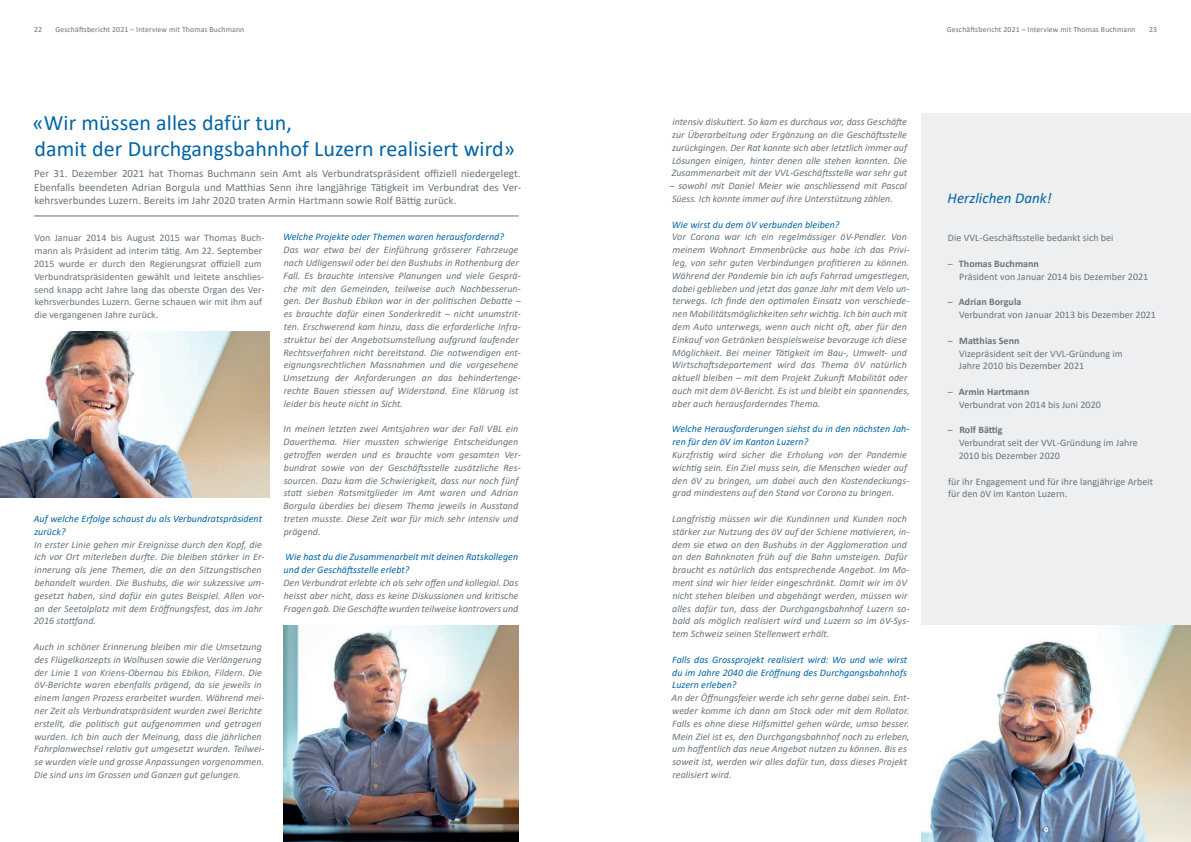
<style>
.page{position:relative;width:1191px;height:842px;background:#fff}
.page>*{position:absolute;margin:0;border:0;box-sizing:border-box;transform-origin:0 0}
.t1{font:22px/26.4px "Calibri";letter-spacing:.005em;color:#0065a4}
.t2{font:italic 15px "Calibri";letter-spacing:.005em;color:#0065a4}
.t3{font:11px/13.5px "Calibri";letter-spacing:.005em;color:#6a747b;text-align:justify}
.t4{font:italic 10px/12.8px "Calibri";letter-spacing:.005em;color:#6a747b}
.t5{font:10px/12.8px "Calibri";letter-spacing:.005em;color:#6a747b}
.t6{font:italic 10px/12.8px "Calibri";letter-spacing:.005em;color:#0065a4}
.t7{font:7.8px "Calibri";letter-spacing:.015em;color:#6a747b}
.s1{font-weight:700}
</style>
<div class="page">
<hr style="left:34px;top:216px;width:485px;height:1px;background:#6a747b">
<div style="left:921px;top:113px;width:270px;height:585px;background:#edeff1"></div>
<img style="left:0;top:331px;width:269px;height:166px">
<img style="left:921px;top:625px;width:270px;height:217px">
<img style="left:283px;top:625px;width:236px;height:217px">
<p class="t7" style="left:34px;top:24px;width:9px">22</p>
<p class="t7" style="left:55px;top:24px;width:190px">Geschäftsbericht 2021 – Interview mit Thomas Buchmann</p>
<p class="t7" style="left:946px;top:24px;width:190px">Geschäftsbericht 2021 – Interview mit Thomas Buchmann</p>
<p class="t7" style="left:1149px;top:24px;width:9px">23</p>
<h1 class="t1" style="left:33px;top:109px;width:484px">«Wir müssen alles dafür tun,<br>damit der Durchgangsbahnhof Luzern realisiert wird»</h1>
<p class="t3" style="left:34px;top:167px;width:488px">Per 31. Dezember 2021 hat Thomas Buchmann sein Amt als Verbundratspräsident offiziell niedergelegt.<br>Ebenfalls beendeten Adrian Borgula und Matthias Senn ihre langjährige Tätigkeit im Verbundrat des Ver&shy;kehrsverbundes Luzern. Bereits im Jahr 2020 traten Armin Hartmann sowie Rolf Bättig zurück.</p>
<p class="t5" style="left:34px;top:231px;width:232px">Von Januar 2014 bis August 2015 war Thomas Buch&shy;mann als Präsident ad interim tätig. Am 22. September 2015 wurde er durch den Regierungsrat offiziell zum Verbundratspräsidenten gewählt und leitete anschlies&shy;send knapp acht Jahre lang das oberste Organ des Ver&shy;kehrsverbundes Luzern. Gerne schauen wir mit ihm auf die vergangenen Jahre zurück.</p>
<p class="t6" style="left:34px;top:512px;width:230px">Auf welche Erfolge schaust du als Verbundratspräsident zurück?</p>
<p class="t4" style="left:34px;top:537px;width:232px">In erster Linie gehen mir Ereignisse durch den Kopf, die ich vor Ort miterleben durfte. Die bleiben stärker in Er&shy;innerung als jene Themen, die an den Sitzungstischen behandelt wurden. Die Bushubs, die wir sukzessive um&shy;gesetzt haben, sind dafür ein gutes Beispiel. Allen vor&shy;an der Seetalplatz mit dem Eröffnungsfest, das im Jahr 2016 stattfand.</p>
<p class="t4" style="left:34px;top:640px;width:232px">Auch in schöner Erinnerung bleiben mir die Umsetzung des Flügelkonzepts in Wolhusen sowie die Verlängerung der Linie 1 von Kriens-Obernau bis Ebikon, Fildern. Die öV-Berichte waren ebenfalls prägend, da sie jeweils in einem langen Prozess erarbeitet wurden. Während mei&shy;ner Zeit als Verbundratspräsident wurden zwei Berichte erstellt, die politisch gut aufgenommen und getragen wurden. Ich bin auch der Meinung, dass die jährlichen Fahrplanwechsel relativ gut umgesetzt wurden. Teilwei&shy;se wurden viele und grosse Anpassungen vorgenommen.<br>Die sind uns im Grossen und Ganzen gut gelungen.</p>
<p class="t6" style="left:283px;top:230px;width:222px">Welche Projekte oder Themen waren herausfordernd?</p>
<p class="t4" style="left:283px;top:243px;width:239px">Das war etwa bei der Einführung grösserer Fahrzeuge nach Udligenswil oder bei den Bushubs in Rothenburg der Fall. Es brauchte intensive Planungen und viele Gesprä&shy;che mit den Gemeinden, teilweise auch Nachbesserun&shy;gen. Der Bushub Ebikon war in der politischen Debatte – es brauchte dafür einen Sonderkredit – nicht unumstrit&shy;ten. Erschwerend kam hinzu, dass die erforderliche Infra&shy;struktur bei der Angebotsumstellung aufgrund laufender Rechtsverfahren nicht bereitstand. Die notwendigen ent&shy;eignungsrechtlichen Massnahmen und die vorgesehene Umsetzung der Anforderungen an das behindertenge&shy;rechte Bauen stiessen auf Widerstand. Eine Klärung ist leider bis heute nicht in Sicht.</p>
<p class="t4" style="left:283px;top:422px;width:239px">In meinen letzten zwei Amtsjahren war der Fall VBL ein Dauerthema. Hier mussten schwierige Entscheidungen getroffen werden und es brauchte vom gesamten Ver&shy;bundrat sowie von der Geschäftsstelle zusätzliche Res&shy;sourcen. Dazu kam die Schwierigkeit, dass nur noch fünf statt sieben Ratsmitglieder im Amt waren und Adrian Borgula überdies bei diesem Thema jeweils in Ausstand treten musste. Diese Zeit war für mich sehr intensiv und prägend.</p>
<p class="t6" style="left:284px;top:550px;width:236px">Wie hast du die Zusammenarbeit mit deinen Ratskollegen und der Geschäftsstelle erlebt?</p>
<p class="t4" style="left:283px;top:576px;width:236px;text-align:justify">Den Verbundrat erlebte ich als sehr offen und kollegial. Das heisst aber nicht, dass es keine Diskussionen und kritische Fragen gab. Die Geschäfte wurden teilweise kontrovers und</p>
<p class="t4" style="left:672px;top:115px;width:237px;text-align:justify">intensiv diskutiert. So kam es durchaus vor, dass Geschäfte zur Überarbeitung oder Ergänzung an die Geschäftsstelle zurückgingen. Der Rat konnte sich aber letztlich immer auf Lösungen einigen, hinter denen alle stehen konnten. Die Zusammenarbeit mit der VVL-Geschäftsstelle war sehr gut</p>
<p class="t4" style="left:669px;top:179px;width:239px">– sowohl mit Daniel Meier wie anschliessend mit Pascal<br>Süess. Ich konnte immer auf ihre Unterstützung zählen.</p>
<p class="t6" style="left:672px;top:217px;width:169px">Wie wirst du dem öV verbunden bleiben?</p>
<p class="t4" style="left:672px;top:230px;width:239px">Vor Corona war ich ein regelmässiger öV-Pendler. Von meinem Wohnort Emmenbrücke aus habe ich das Privi&shy;leg, von sehr guten Verbindungen profitieren zu können.<br>Während der Pandemie bin ich aufs Fahrrad umgestiegen, dabei geblieben und jetzt das ganze Jahr mit dem Velo un&shy;terwegs. Ich finde den optimalen Einsatz von verschiede&shy;nen Mobilitätsmöglichkeiten sehr wichtig. Ich bin auch mit dem Auto unterwegs, wenn auch nicht oft, aber für den Einkauf von Getränken beispielsweise bevorzuge ich diese Möglichkeit. Bei meiner Tätigkeit im Bau-, Umwelt- und Wirtschaftsdepartement wird das Thema öV natürlich aktuell bleiben – mit dem Projekt Zukunft Mobilität oder auch mit dem öV-Bericht. Es ist und bleibt ein spannendes, aber auch herausforderndes Thema.</p>
<p class="t6" style="left:672px;top:422px;width:239px">Welche Herausforderungen siehst du in den nächsten Jah&shy;ren für den öV im Kanton Luzern?</p>
<p class="t4" style="left:672px;top:448px;width:239px">Kurzfristig wird sicher die Erholung von der Pandemie wichtig sein. Ein Ziel muss sein, die Menschen wieder auf den öV zu bringen, um dabei auch den Kostendeckungs&shy;grad mindestens auf den Stand vor Corona zu bringen.</p>
<p class="t4" style="left:672px;top:512px;width:239px">Langfristig müssen wir die Kundinnen und Kunden noch stärker zur Nutzung des öV auf der Schiene motivieren, in&shy;dem sie etwa an den Bushubs in der Agglomeration und an den Bahnknoten früh auf die Bahn umsteigen. Dafür braucht es natürlich das entsprechende Angebot. Im Mo&shy;ment sind wir hier leider eingeschränkt. Damit wir im öV nicht stehen bleiben und abgehängt werden, müssen wir alles dafür tun, dass der Durchgangsbahnhof Luzern so&shy;bald als möglich realisiert wird und Luzern so im öV-Sys&shy;tem Schweiz seinen Stellenwert erhält.</p>
<p class="t6" style="left:672px;top:653px;width:236px;text-align:justify">Falls das Grossprojekt realisiert wird: Wo und wie wirst du im Jahre 2040 die Eröffnung des Durchgangsbahnhofs Luzern erleben?</p>
<p class="t4" style="left:671px;top:691px;width:240px">An der Öffnungsfeier werde ich sehr gerne dabei sein. Ent&shy;weder komme ich dann am Stock oder mit dem Rollator.<br>Falls es ohne diese Hilfsmittel gehen würde, umso besser.<br>Mein Ziel ist es, den Durchgangsbahnhof noch zu erleben, um hoffentlich das neue Angebot nutzen zu können. Bis es soweit ist, werden wir alles dafür tun, dass dieses Projekt realisiert wird.</p>
<h2 class="t2" style="left:947px;top:187px;width:106px">Herzlichen Dank!</h2>
<p class="t5" style="left:948px;top:231px;width:167px">Die VVL-Geschäftsstelle bedankt sich bei</p>
<p class="t5" style="left:959px;top:257px;width:190px;text-indent:-11px">– <span class="s1">Thomas Buchmann<br></span>Präsident von Januar 2014 bis Dezember 2021</p>
<p class="t5" style="left:959px;top:295px;width:198px;text-indent:-11px">– <span class="s1">Adrian Borgula<br></span>Verbundrat von Januar 2013 bis Dezember 2021</p>
<p class="t5" style="left:958px;top:334px;width:166px;text-indent:-11px">– <span class="s1">Matthias Senn<br></span>Vizepräsident seit der VVL-Gründung im<br>Jahre 2010 bis Dezember 2021</p>
<p class="t5" style="left:959px;top:385px;width:143px;text-indent:-11px">– <span class="s1">Armin Hartmann<br></span>Verbundrat von 2014 bis Juni 2020</p>
<p class="t5" style="left:958px;top:423px;width:181px;text-indent:-11px">– <span class="s1">Rolf Bättig<br></span>Verbundrat seit der VVL-Gründung im Jahre<br>2010 bis Dezember 2020</p>
<p class="t5" style="left:948px;top:475px;width:207px">für ihr Engagement und für ihre langjährige Arbeit für den öV im Kanton Luzern.</p>
</div>
